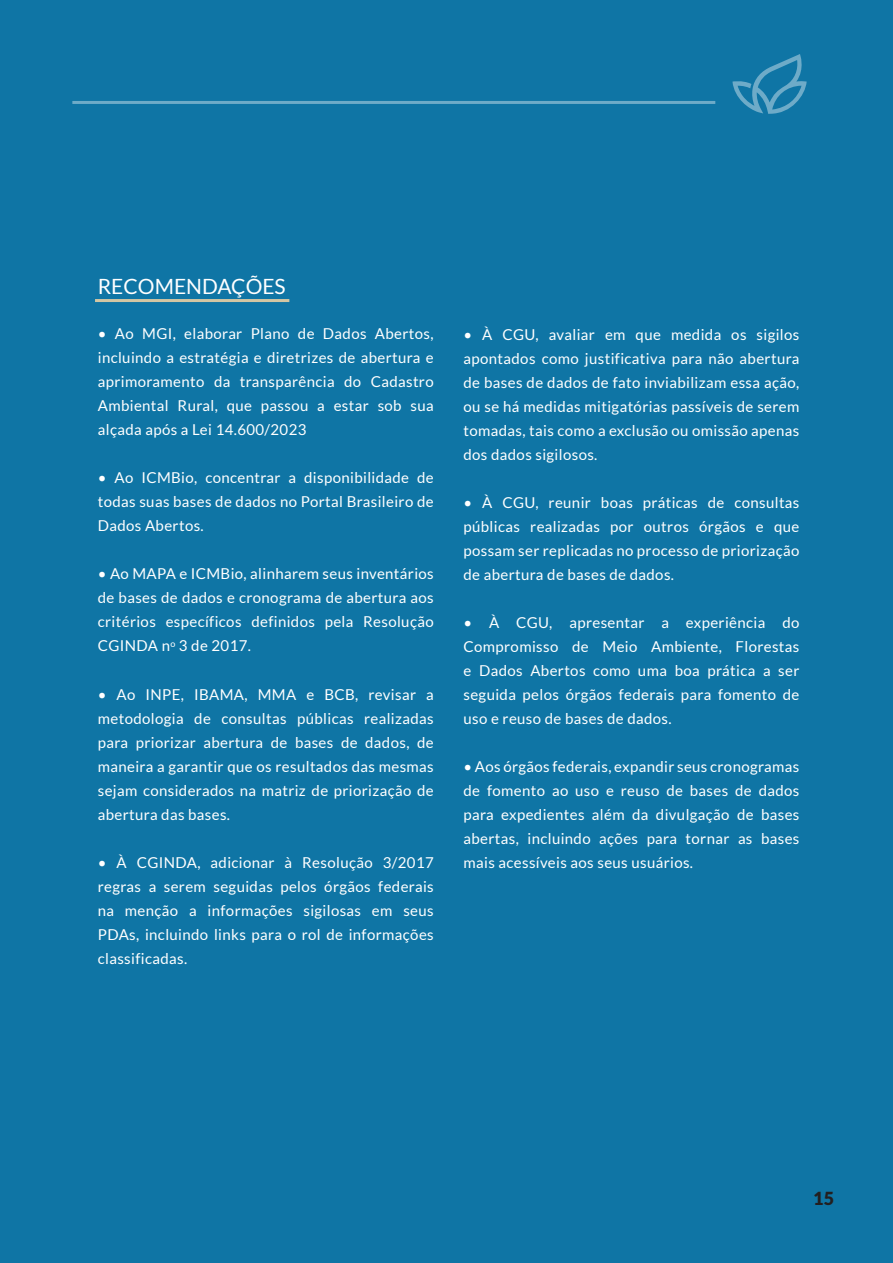
<style>
.page{position:relative;width:893px;height:1263px;background:#0f75a5}
.page>*{position:absolute;margin:0;border:0;box-sizing:border-box;transform-origin:0 0}
.t1{font:21px "Lato";color:#fff}
.t2{font:900 18px "Lato";color:#231f20}
.t3{font:15px/24px "Lato";letter-spacing:.025em;color:#fff;text-align:justify}
</style>
<div class="page">
<hr style="left:95px;top:299px;width:194px;height:3px;background:#d3c6a3">
<svg style="left:732px;top:54px;width:75px;height:60px"></svg>
<hr style="left:72px;top:101px;width:643px;height:3px;background:#fff">
<p class="t1" style="left:98px;top:275px;width:189px">RECOMENDAÇÕES</p>
<p class="t3" style="left:98px;top:322px;width:337px">• Ao MGI, elaborar Plano de Dados Abertos, incluindo a estratégia e diretrizes de abertura e aprimoramento da transparência do Cadastro Ambiental Rural, que passou a estar sob sua alçada após a Lei 14.600/2023</p>
<p class="t3" style="left:98px;top:466px;width:337px">• Ao ICMBio, concentrar a disponibilidade de todas suas bases de dados no Portal Brasileiro de Dados Abertos.</p>
<p class="t3" style="left:98px;top:562px;width:337px">• Ao MAPA e ICMBio, alinharem seus inventários de bases de dados e cronograma de abertura aos critérios específicos definidos pela Resolução CGINDA n<sup>o</sup> 3 de 2017.</p>
<p class="t3" style="left:98px;top:682px;width:337px">• Ao INPE, IBAMA, MMA e BCB, revisar a metodologia de consultas públicas realizadas para priorizar abertura de bases de dados, de maneira a garantir que os resultados das mesmas sejam considerados na matriz de priorização de abertura das bases.</p>
<p class="t3" style="left:98px;top:850px;width:337px">• À CGINDA, adicionar à Resolução 3/2017 regras a serem seguidas pelos órgãos federais na menção a informações sigilosas em seus PDAs, incluindo links para o rol de informações classificadas.</p>
<p class="t3" style="left:463px;top:322px;width:337px">• À CGU, avaliar em que medida os sigilos apontados como justificativa para não abertura de bases de dados de fato inviabilizam essa ação, ou se há medidas mitigatórias passíveis de serem tomadas, tais como a exclusão ou omissão apenas dos dados sigilosos.</p>
<p class="t3" style="left:463px;top:490px;width:337px">• À CGU, reunir boas práticas de consultas públicas realizadas por outros órgãos e que possam ser replicadas no processo de priorização de abertura de bases de dados.</p>
<p class="t3" style="left:463px;top:610px;width:337px">• À CGU, apresentar a experiência do Compromisso de Meio Ambiente, Florestas e Dados Abertos como uma boa prática a ser seguida pelos órgãos federais para fomento de uso e reuso de bases de dados.</p>
<p class="t3" style="left:463px;top:754px;width:337px">• Aos órgãos federais, expandir seus cronogramas de fomento ao uso e reuso de bases de dados para expedientes além da divulgação de bases abertas, incluindo ações para tornar as bases mais acessíveis aos seus usuários.</p>
<p class="t2" style="left:813px;top:1188px;width:22px">15</p>
</div>
